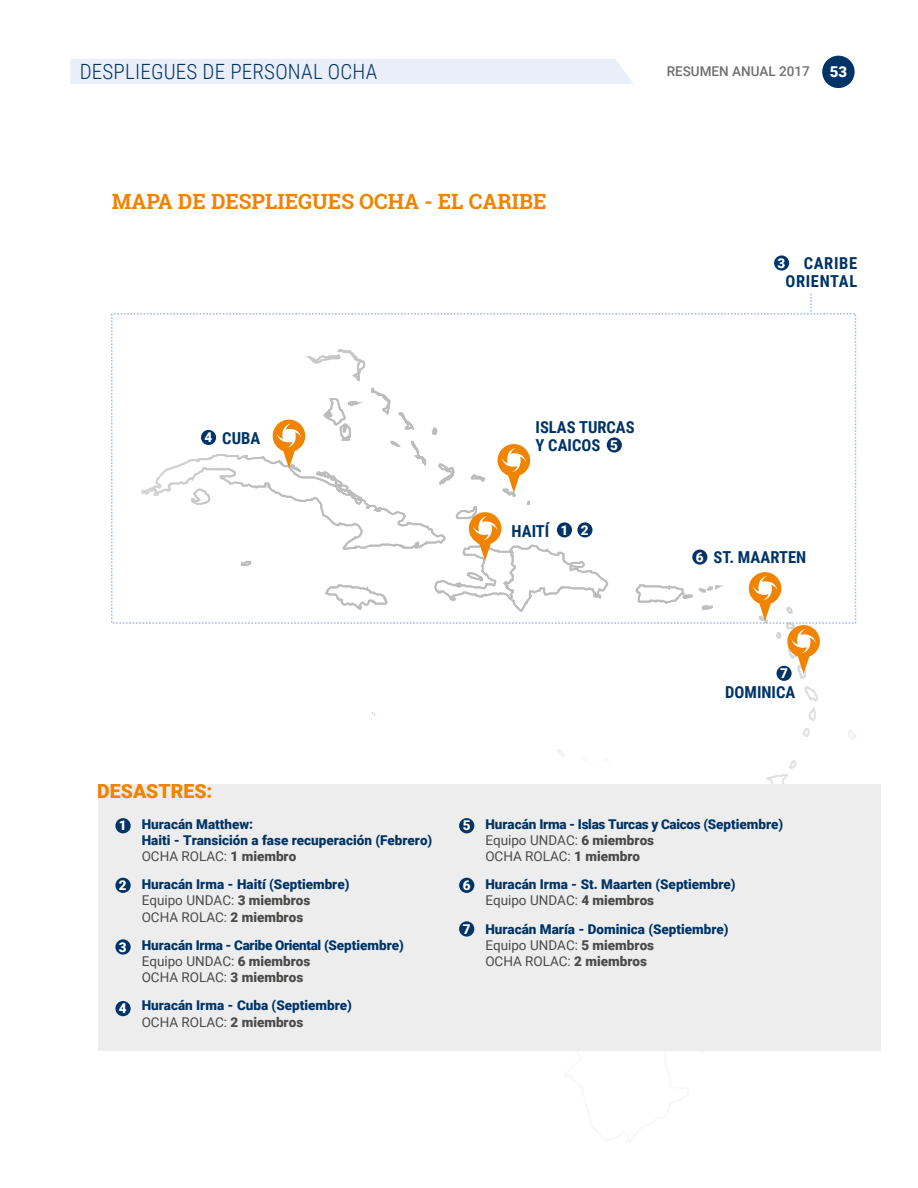
<style>
.page{position:relative;width:918px;height:1188px;background:#fff}
.page>*{position:absolute;margin:0;border:0;box-sizing:border-box;transform-origin:0 0}
.t1{font:700 21px "Roboto Slab";color:#f08300}
.t2{font:300 21px "Roboto Condensed";letter-spacing:.01em;color:#003466}
.t3{font:900 19.5px "Roboto";color:#f08300}
.t4{font:700 16.5px/18px "Roboto Condensed";color:#003466}
.t5{font:700 16.5px/18px "Roboto Condensed";letter-spacing:.04em;color:#003466;text-align:right}
.t6{font:900 15px "Roboto";color:#fff}
.t7{font:900 13.5px/16.2px "Roboto";color:#003466}
.t8{font:900 13.5px/16.2px "Roboto";letter-spacing:-.025em;color:#003466}
.t9{font:500 13.5px "Roboto";color:#706f6f}
.t10{font:900 13.5px "Roboto";color:#fff}
.s1{font-weight:400;color:#4a4a49}
.s2{color:#4a4a49}
</style>
<div class="page">
<div style="left:111px;top:313px;width:745px;height:311px;border:2px dashed #a4bde3"></div>
<svg style="left:766px;top:760px;width:31px;height:22px"></svg>
<svg style="left:848px;top:730px;width:8px;height:9px"></svg>
<svg style="left:635px;top:584px;width:89px;height:26px"></svg>
<svg style="left:141px;top:349px;width:468px;height:263px"></svg>
<svg style="left:749px;top:572px;width:71px;height:165px"></svg>
<div style="left:557px;top:522px;width:15px;height:15px;background:#003466;border-radius:50%"></div>
<div style="left:577px;top:522px;width:16px;height:15px;background:#003466;border-radius:50%"></div>
<div style="left:607px;top:437px;width:15px;height:16px;background:#003466;border-radius:50%"></div>
<div style="left:777px;top:666px;width:15px;height:15px;background:#003466;border-radius:50%"></div>
<div style="left:692px;top:550px;width:15px;height:15px;background:#003466;border-radius:50%"></div>
<div style="left:201px;top:430px;width:15px;height:15px;background:#003466;border-radius:50%"></div>
<div style="left:774px;top:255px;width:15px;height:16px;background:#003466;border-radius:50%"></div>
<svg style="left:810px;top:293px;width:2px;height:19px"></svg>
<div style="left:98px;top:784px;width:783px;height:267px;background:#ededed"></div>
<div style="left:115px;top:818px;width:16px;height:15px;background:#003466;border-radius:50%"></div>
<div style="left:115px;top:878px;width:16px;height:15px;background:#003466;border-radius:50%"></div>
<div style="left:115px;top:939px;width:16px;height:16px;background:#003466;border-radius:50%"></div>
<div style="left:115px;top:1001px;width:16px;height:15px;background:#003466;border-radius:50%"></div>
<div style="left:459px;top:818px;width:15px;height:15px;background:#003466;border-radius:50%"></div>
<div style="left:459px;top:878px;width:15px;height:15px;background:#003466;border-radius:50%"></div>
<div style="left:459px;top:921px;width:15px;height:16px;background:#003466;border-radius:50%"></div>
<div style="left:70px;top:59px;width:563px;height:25px;background:#e9eef9"></div>
<div style="left:822px;top:56px;width:33px;height:32px;background:#003466;border-radius:50%"></div>
<h1 class="t2" style="left:80px;top:57px;width:299px">DESPLIEGUES DE PERSONAL OCHA</h1>
<p class="t9" style="left:667px;top:62px;width:144px">RESUMEN ANUAL 2017</p>
<p class="t6" style="left:830px;top:61px;width:19px">53</p>
<h1 class="t1" style="left:112px;top:187px;width:436px">MAPA DE DESPLIEGUES OCHA - EL CARIBE</h1>
<p class="t10" style="left:205px;top:428px;width:9px">4</p>
<p class="t4" style="left:222px;top:428px;width:39px">CUBA</p>
<p class="t4" style="left:536px;top:418px;width:101px">ISLAS TURCAS<br>Y CAICOS</p>
<p class="t10" style="left:610px;top:435px;width:9px">5</p>
<p class="t4" style="left:512px;top:521px;width:39px">HAITÍ</p>
<p class="t10" style="left:560px;top:520px;width:30px">1 2</p>
<p class="t5" style="left:785px;top:253px;width:73px">CARIBE<br>ORIENTAL</p>
<p class="t10" style="left:778px;top:253px;width:9px">3</p>
<p class="t10" style="left:696px;top:547px;width:9px">6</p>
<p class="t4" style="left:714px;top:548px;width:94px">ST. MAARTEN</p>
<p class="t10" style="left:780px;top:664px;width:9px">7</p>
<p class="t4" style="left:725px;top:682px;width:72px">DOMINICA</p>
<h2 class="t3" style="left:97px;top:777px;width:117px">DESASTRES:</h2>
<p class="t7" style="left:142px;top:815px;width:292px">Huracán Matthew:<br>Haiti - Transición a fase recuperación (Febrero)<br><span class="s1">OCHA ROLAC:</span> <span class="s2">1 miembro</span></p>
<p class="t7" style="left:142px;top:876px;width:209px">Huracán Irma - Haití (Septiembre)<br><span class="s1">Equipo UNDAC:</span> <span class="s2">3 miembros<br></span><span class="s1">OCHA ROLAC:</span> <span class="s2">2 miembros</span></p>
<p class="t7" style="left:142px;top:936px;width:264px">Huracán Irma - Caribe Oriental (Septiembre)<br><span class="s1">Equipo UNDAC:</span> <span class="s2">6 miembros<br></span><span class="s1">OCHA ROLAC:</span> <span class="s2">3 miembros</span></p>
<p class="t7" style="left:142px;top:997px;width:212px">Huracán Irma - Cuba (Septiembre)<br><span class="s1">OCHA ROLAC:</span> <span class="s2">2 miembros</span></p>
<p class="t10" style="left:119px;top:816px;width:9px">1</p>
<p class="t10" style="left:119px;top:876px;width:9px">2</p>
<p class="t10" style="left:119px;top:937px;width:9px">3</p>
<p class="t10" style="left:119px;top:999px;width:9px">4</p>
<p class="t10" style="left:463px;top:816px;width:9px">5</p>
<p class="t10" style="left:463px;top:876px;width:9px">6</p>
<p class="t10" style="left:463px;top:919px;width:9px">7</p>
<p class="t8" style="left:485px;top:815px;width:299px">Huracán Irma - Islas Turcas y Caicos (Septiembre)<br><span class="s1">Equipo UNDAC:</span> <span class="s2">6 miembros<br></span><span class="s1">OCHA ROLAC:</span> <span class="s2">1 miembro</span></p>
<p class="t7" style="left:485px;top:876px;width:252px">Huracán Irma - St. Maarten (Septiembre)<br><span class="s1">Equipo UNDAC:</span> <span class="s2">4 miembros</span></p>
<p class="t7" style="left:485px;top:920px;width:245px">Huracán María - Dominica (Septiembre)<br><span class="s1">Equipo UNDAC:</span> <span class="s2">5 miembros<br></span><span class="s1">OCHA ROLAC:</span> <span class="s2">2 miembros</span></p>
</div>
